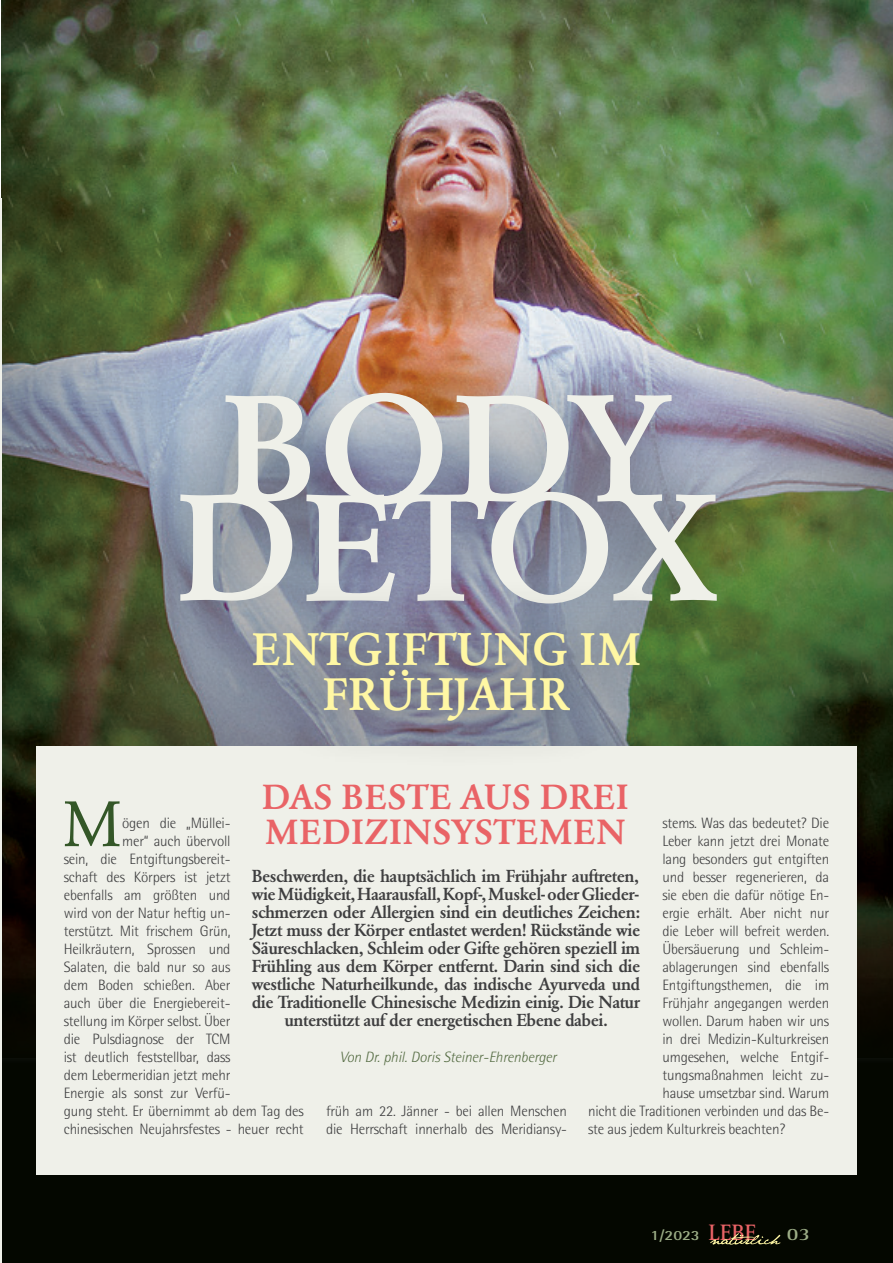
<style>
.page{position:relative;width:893px;height:1263px;background:#fff}
.page>*{position:absolute;margin:0;border:0;box-sizing:border-box;transform-origin:0 0}
.t1{font:500 150px "Garamond BQ";letter-spacing:-.01em;color:#eff0e9}
.t2{font:63px "Garamond BQ";color:#345728}
.t3{font:500 45px/45px "Garamond BQ";letter-spacing:.02em;color:#fff7a4;text-align:center}
.t4{font:500 34.5px/34.5px "Garamond BQ";letter-spacing:.02em;color:#e96366}
.t5{font:700 17.85px "Rotis Serif";color:#9cad86;scale:1.18 1}
.t6{font:500 17.25px/18px "Garamond BQ";letter-spacing:-.03em;color:#3e3e3f;text-align:center}
.t7{font:300 15px/18px "AT Rotis Semi Sans";letter-spacing:-.015em;color:#3e3e3f}
.t8{font:italic 300 15px "AT Rotis Semi Sans";letter-spacing:-.005em;color:#556c43}
.t9{font:700 14.1px "AT Rotis Semi Sans";color:#9cad86;scale:1.18 1}
.s1{font-family:"Rotis Serif";font-size:23.1px;color:#e96366}
</style>
<div class="page">
<img style="left:1px;top:0;width:892px;height:897px">
<div style="left:1px;top:897px;width:892px;height:366px;background:#040700"></div>
<div style="left:36px;top:746px;width:821px;height:429px;background:#eff0e9"></div>
<svg style="left:710px;top:1233px;width:70px;height:12px"></svg>
<div style="left:118px;top:323px;width:661px;height:350px;background:#000;opacity:.6"></div>
<div style="left:199px;top:574px;width:494px;height:197px;background:#000;opacity:.85"></div>
<hr style="left:0;top:198px;width:1px;height:1065px;background:#eff0e9">
<h1 class="t1" style="left:222px;top:362px;width:451px">BODY</h1>
<h1 class="t1" style="left:176px;top:461px;width:543px">DETOX</h1>
<h3 class="t3" style="left:252px;top:627px;width:391px">ENTGIFTUNG IM<br>FRÜHJAHR</h3>
<h3 class="t4" style="left:262px;top:780px;width:368px">DAS BESTE AUS DREI<br>MEDIZINSYSTEMEN</h3>
<p class="t6" style="left:252px;top:867px;width:390px">Beschwerden, die hauptsächlich im Frühjahr auftreten, wie Müdigkeit, Haarausfall, Kopf-, Muskel- oder Glieder&shy;schmerzen oder Allergien sind ein deutliches Zeichen:<br>Jetzt muss der Körper entlastet werden! Rückstände wie Säureschlacken, Schleim oder Gifte gehören speziell im Frühling aus dem Körper entfernt. Darin sind sich die westliche Naturheilkunde, das indische Ayurveda und die Traditionelle Chinesische Medizin einig. Die Natur unterstützt auf der energetischen Ebene dabei.</p>
<p class="t8" style="left:340px;top:1048px;width:218px">Von Dr. phil. Doris Steiner-Ehrenberger</p>
<h2 class="t2" style="left:63px;top:788px;width:61px">M</h2>
<p class="t7" style="left:662px;top:814px;width:168px">stems. Was das bedeutet? Die</p>
<p class="t7" style="left:662px;top:832px;width:168px">Leber kann jetzt drei Monate</p>
<p class="t7" style="left:662px;top:850px;width:168px">lang besonders gut entgiften</p>
<p class="t7" style="left:662px;top:868px;width:168px">und besser regenerieren, da</p>
<p class="t7" style="left:662px;top:886px;width:168px">sie eben die dafür nötige En-</p>
<p class="t7" style="left:662px;top:904px;width:168px">ergie erhält. Aber nicht nur</p>
<p class="t7" style="left:662px;top:922px;width:168px">die Leber will befreit werden.</p>
<p class="t7" style="left:662px;top:940px;width:168px">Übersäuerung und Schleim-</p>
<p class="t7" style="left:662px;top:958px;width:168px">ablagerungen sind ebenfalls</p>
<p class="t7" style="left:662px;top:976px;width:168px">Entgiftungsthemen, die im</p>
<p class="t7" style="left:662px;top:994px;width:168px">Frühjahr angegangen werden</p>
<p class="t7" style="left:662px;top:1012px;width:168px">wollen. Darum haben wir uns</p>
<p class="t7" style="left:662px;top:1030px;width:168px">in drei Medizin-Kulturkreisen</p>
<p class="t7" style="left:662px;top:1048px;width:168px">umgesehen, welche Entgif-</p>
<p class="t7" style="left:662px;top:1066px;width:168px">tungsmaßnahmen leicht zu-</p>
<p class="t7" style="left:662px;top:1084px;width:168px">hause umsetzbar sind. Warum</p>
<p class="t7" style="left:588px;top:1102px;width:242px">nicht die Traditionen verbinden und das Be-</p>
<p class="t7" style="left:588px;top:1120px;width:198px">ste aus jedem Kulturkreis beachten?</p>
<p class="t7" style="left:122px;top:814px;width:110px">ögen die „Müllei-</p>
<p class="t7" style="left:122px;top:832px;width:110px">mer“ auch übervoll</p>
<p class="t7" style="left:64px;top:850px;width:168px">sein, die Entgiftungsbereit-</p>
<p class="t7" style="left:64px;top:868px;width:168px">schaft des Körpers ist jetzt</p>
<p class="t7" style="left:64px;top:886px;width:168px">ebenfalls am größten und</p>
<p class="t7" style="left:64px;top:904px;width:168px">wird von der Natur heftig un-</p>
<p class="t7" style="left:64px;top:922px;width:168px">terstützt. Mit frischem Grün,</p>
<p class="t7" style="left:64px;top:940px;width:168px">Heilkräutern, Sprossen und</p>
<p class="t7" style="left:64px;top:958px;width:168px">Salaten, die bald nur so aus</p>
<p class="t7" style="left:64px;top:976px;width:168px">dem Boden schießen. Aber</p>
<p class="t7" style="left:64px;top:994px;width:168px">auch über die Energiebereit-</p>
<p class="t7" style="left:64px;top:1012px;width:168px">stellung im Körper selbst. Über</p>
<p class="t7" style="left:64px;top:1030px;width:168px">die Pulsdiagnose der TCM</p>
<p class="t7" style="left:64px;top:1048px;width:168px">ist deutlich feststellbar, dass</p>
<p class="t7" style="left:64px;top:1066px;width:168px">dem Lebermeridian jetzt mehr</p>
<p class="t7" style="left:64px;top:1084px;width:168px">Energie als sonst zur Verfü-</p>
<p class="t7" style="left:64px;top:1102px;width:241px">gung steht. Er übernimmt ab dem Tag des</p>
<p class="t7" style="left:64px;top:1120px;width:242px">chinesischen Neujahrsfestes - heuer recht</p>
<p class="t7" style="left:326px;top:1102px;width:242px">früh am 22. Jänner - bei allen Menschen die Herrschaft innerhalb des Meridiansy-</p>
<p class="t9" style="left:651px;top:1227px;width:91px">1/2023 <span class="s1">LEBE</span></p>
<p class="t5" style="left:787px;top:1224px;width:21px">03</p>
</div>
